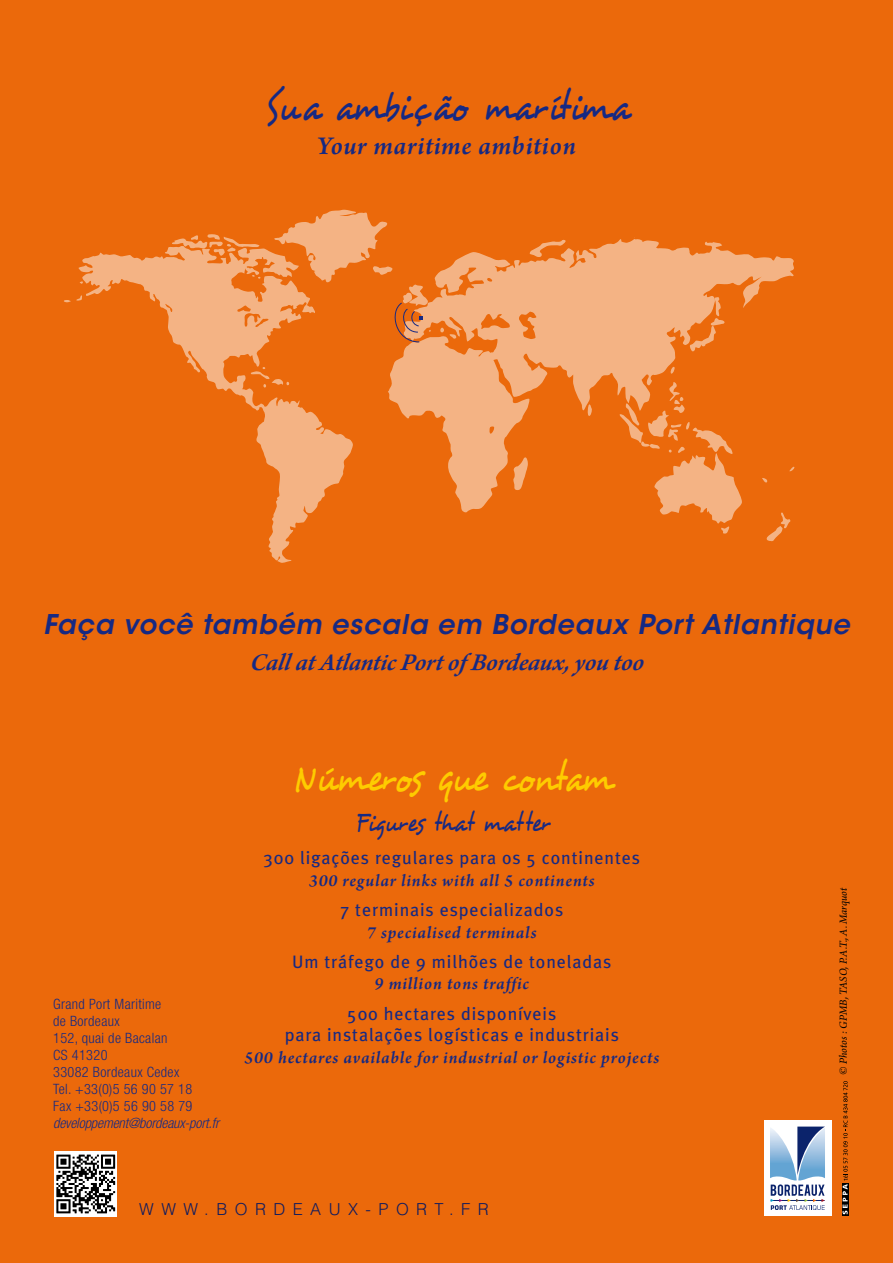
<style>
.page{position:relative;width:893px;height:1263px;background:#fff}
.page>*{position:absolute;margin:0;border:0;box-sizing:border-box;transform-origin:0 0}
.t1{font:italic 42px "Desyrel";letter-spacing:.02em;color:#162983;scale:.75 1}
.t2{font:italic 42px "Desyrel";color:#fecc00;scale:.75 1}
.t3{font:italic 600 27px "ITC Avant Garde Std";color:#162983}
.t4{font:italic 600 27px "Arno Pro";letter-spacing:.025em;color:#162983}
.t5{font:italic 27px "Desyrel";letter-spacing:.025em;color:#162983;scale:.75 1}
.t6{font:italic 600 25.5px "Arno Pro";color:#162983}
.t7{font:18px/21.6px "Meta Plus";letter-spacing:.05em;color:#162983;text-align:center}
.t8{font:italic 600 18px "Arno Pro";letter-spacing:.045em;color:#162983}
.t9{font:300 16.5px "Helvetica LT Std";letter-spacing:.45em;color:#0f1b5f}
.t10{font:300 condensed 14.25px/17.1px "Helvetica Neue LT Std";letter-spacing:.025em;color:#162983}
.t11{font:italic 300 condensed 14.25px "Helvetica Neue LT Std";letter-spacing:-.01em;color:#162983}
.t12{font:italic 11.4px "Arno Pro";letter-spacing:-.005em;color:#000}
</style>
<div class="page">
<div style="left:0;top:0;width:889px;height:1263px;background:#eb690b"></div>
<svg style="left:54px;top:1151px;width:63px;height:65px"></svg>
<svg style="left:56px;top:1154px;width:59px;height:45px"></svg>
<div style="left:764px;top:1120px;width:67px;height:96px;background:#fff"></div>
<svg style="left:770px;top:1126px;width:55px;height:84px"></svg>
<svg style="left:64px;top:299px;width:14px;height:3px"></svg>
<svg style="left:78px;top:247px;width:232px;height:316px"></svg>
<svg style="left:587px;top:412px;width:5px;height:4px"></svg>
<svg style="left:566px;top:237px;width:228px;height:175px;fill:#f4b384"></svg>
<svg style="left:689px;top:297px;width:36px;height:54px"></svg>
<svg style="left:669px;top:366px;width:7px;height:8px"></svg>
<svg style="left:766px;top:512px;width:25px;height:30px"></svg>
<svg style="left:789px;top:466px;width:6px;height:6px"></svg>
<svg style="left:762px;top:478px;width:5px;height:5px"></svg>
<svg style="left:618px;top:382px;width:124px;height:152px"></svg>
<svg style="left:172px;top:210px;width:394px;height:303px"></svg>
<svg style="left:842px;top:0;width:51px;height:1263px"></svg>
<h1 class="t1" style="left:264px;top:80px;width:501px">Sua ambição marítima</h1>
<h2 class="t4" style="left:317px;top:130px;width:260px">Your maritime ambition</h2>
<h2 class="t3" style="left:43px;top:607px;width:814px">Faça você também escala em Bordeaux Port Atlantique</h2>
<h3 class="t6" style="left:250px;top:647px;width:401px">CallatAtlanticPortof Bordeaux, you too</h3>
<p class="t10" style="left:53px;top:995px;width:141px">Grand Port Maritime<br>de Bordeaux<br>152, quai de Bacalan<br>CS 41320<br>33082 Bordeaux Cedex<br>Tel. +33(0)5 56 90 57 18<br>Fax +33(0)5 56 90 58 79</p>
<p class="t11" style="left:53px;top:1115px;width:167px">developpement@bordeaux-port.fr</p>
<h1 class="t2" style="left:293px;top:751px;width:425px">Números que contam</h1>
<h2 class="t5" style="left:355px;top:806px;width:269px">Figures that mat ter</h2>
<p class="t7" style="left:263px;top:847px;width:378px">300 ligações regulares para os 5 continentes</p>
<p class="t8" style="left:309px;top:870px;width:287px">300 regular links with all 5 continents</p>
<p class="t7" style="left:340px;top:899px;width:225px">7 terminais especializados</p>
<p class="t8" style="left:367px;top:922px;width:171px">7 specialised terminals</p>
<p class="t7" style="left:292px;top:950px;width:321px">Um tráfego de 9 milhões de toneladas</p>
<p class="t8" style="left:375px;top:973px;width:156px">9 million tons traffic</p>
<p class="t7" style="left:285px;top:1002px;width:336px">500 hectares disponíveis<br>para instalações logísticas e industriais</p>
<p class="t8" style="left:244px;top:1047px;width:417px">500 hectares available for industrial or logistic projects</p>
<p class="t9" style="left:139px;top:1198px;width:351px">WWW.BORDEAUX-PORT.FR</p>
<p class="t12" style="left:837px;top:1074px;width:189px;rotate:-90deg">© Photos : GPMB, TASO, P.A.T., A. Marquot</p>
</div>
